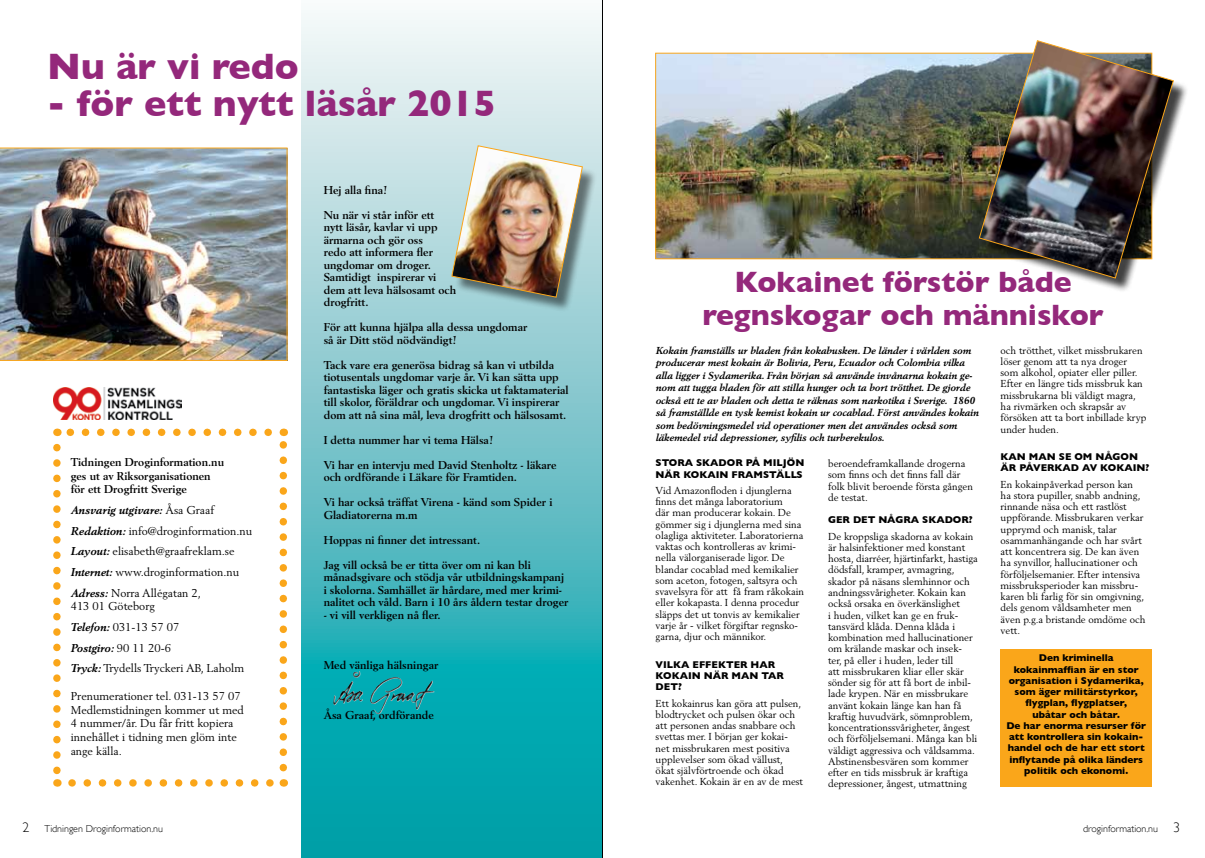
<style>
.page{position:relative;width:1205px;height:858px;background:#fff}
.page>*{position:absolute;margin:0;border:0;box-sizing:border-box;transform-origin:0 0}
.t1{font:700 37.5px "Gill Sans";color:#94287b}
.t2{font:700 30px/32.5px "Gill Sans";color:#94287b;text-align:center}
.t3{font:700 11.25px/12.5px "Berling";color:#000}
.t4{font:11.25px/20.6px "Berling";color:#000}
.t5{font:10px/11.2px "Berling";color:#000}
.t6{font:italic 700 10px/12.5px "Berling";color:#000}
.t7{font:700 10px/11.2px "Gill Sans";color:#000}
.t8{font:300 10px "Gill Sans";color:#000}
.s1{font-weight:700;font-style:italic}
.s2{font-size:13.75px}
</style>
<div class="page">
<div style="left:1000px;top:649px;width:152px;height:138px;background:#faa61a"></div>
<svg style="left:301px;top:10px;width:301px;height:847px;background:#6bc4ca"></svg>
<svg style="left:72px;top:779px;width:202px;height:7px"></svg>
<svg style="left:66px;top:428px;width:202px;height:8px"></svg>
<svg style="left:53px;top:447px;width:8px;height:339px"></svg>
<svg style="left:280px;top:428px;width:7px;height:339px"></svg>
<div style="left:454px;top:148px;width:143px;height:164px;background:#000;opacity:.5"></div>
<img style="left:451px;top:145px;width:132px;height:152px">
<img style="left:53px;top:387px;width:129px;height:32px">
<img style="left:353px;top:671px;width:40px;height:8px">
<img style="left:657px;top:55px;width:322px;height:202px">
<div style="left:982px;top:43px;width:206px;height:250px;background:#000;opacity:.75"></div>
<img style="left:979px;top:40px;width:194px;height:238px">
<img style="left:0;top:148px;width:287px;height:212px">
<hr style="left:602px;top:0;width:1px;height:857px;background:#000">
<h1 class="t1" style="left:47px;top:44px;width:253px">N u är vi redo</h1>
<h1 class="t1" style="left:47px;top:82px;width:450px">- för ett nytt läsår 2015</h1>
<p class="t3" style="left:71px;top:455px;width:155px;line-height:13.8px">Tidningen Droginformation.nu ges ut av Riksorganisationen för ett Drogfritt Sverige</p>
<p class="t4" style="left:71px;top:499px;width:183px"><span class="s1">Ansvarig utgivare:</span> Åsa Graaf <span class="s1">Redaktion:</span> info@droginformation.nu <span class="s1">Layout:</span> elisabeth@graafreklam.se <span class="s1">Internet:</span> www.droginformation.nu <span class="s1">Adress:</span> Norra Allégatan 2,</p>
<p class="t4" style="left:71px;top:596px;width:175px">413 01 Göteborg<br><span class="s1">Telefon:</span> 031-13 57 07<br><span class="s1">Postgiro:</span> 90 11 20-6<br><span class="s1">Tryck:</span> Trydells Tryckeri AB, Laholm</p>
<p class="t4" style="left:71px;top:688px;width:175px;line-height:13.8px">Prenumerationer tel. 031-13 57 07<br>Medlemstidningen kommer ut med<br>4 nummer/år. Du får fritt kopiera innehållet i tidning men glöm inte ange källa.</p>
<p class="t3" style="left:324px;top:183px;width:65px">Hej alla fina!</p>
<p class="t3" style="left:324px;top:208px;width:134px">Nu när vi står inför ett nytt läsår, kavlar vi upp ärmarna och gör oss<br>redo att informera fler ungdomar om droger.<br>Samtidigt inspirerar vi dem att leva hälsosamt och drogfritt.</p>
<p class="t3" style="left:324px;top:321px;width:205px">För att kunna hjälpa alla dessa ungdomar så är Ditt stöd nödvändigt!</p>
<p class="t3" style="left:324px;top:358px;width:246px">Tack vare era generösa bidrag så kan vi utbilda tiotusentals ungdomar varje år. Vi kan sätta upp fantastiska läger och gratis skicka ut faktamaterial till skolor, föräldrar och ungdomar. Vi inspirerar dom att nå sina mål, leva drogfritt och hälsosamt.</p>
<p class="t3" style="left:324px;top:433px;width:171px">I detta nummer har vi tema Hälsa!</p>
<p class="t3" style="left:324px;top:458px;width:234px">Vi har en intervju med David Stenholtz - läkare och ordförande i Läkare för Framtiden.</p>
<p class="t3" style="left:324px;top:496px;width:230px">Vi har också träffat Virena - känd som Spider i<br>Gladiatorerna m.m</p>
<p class="t3" style="left:324px;top:533px;width:158px">Hoppas ni finner det intressant.</p>
<p class="t3" style="left:324px;top:558px;width:246px">Jag vill också be er titta över om ni kan bli månadsgivare och stödja vår utbildningskampanj i skolorna. Samhället är hårdare, med mer krimi&shy;nalitet och våld. Barn i 10 års åldern testar droger</p>
<p class="t3" style="left:324px;top:608px;width:118px">- vi vill verkligen nå fler.</p>
<p class="t3" style="left:324px;top:658px;width:116px">Med vänliga hälsningar</p>
<p class="t3" style="left:324px;top:708px;width:112px">Åsa Graaf, ordförande</p>
<h2 class="t2" style="left:702px;top:265px;width:403px">Kokainet förstör både regnskogar och människor</h2>
<p class="t6" style="left:656px;top:344px;width:325px">Kokain framställs ur bladen från kokabusken. De länder i världen som producerar mest kokain är Bolivia, Peru, Ecuador och Colombia vilka alla ligger i Sydamerika. Från början så använde invånarna kokain ge&shy;nom att tugga bladen för att stilla hunger och ta bort trötthet. De gjorde också ett te av bladen och detta te räknas som narkotika i Sverige. 1860 så framställde en tysk kemist kokain ur cocablad. Först användes kokain som bedövningsmedel vid operationer men det användes också som läkemedel vid depressioner, syfilis och turberekulos.</p>
<p class="t7" style="left:656px;top:457px;width:150px">Stora skador på mi ljön när kokai n framställs</p>
<p class="t5" style="left:656px;top:484px;width:150px">Vid Amazonfloden i djunglerna finns det många laboratorium<br>där man producerar kokain. De gömmer sig i djunglerna med sina olagliga aktiviteter. Laboratorierna vaktas och kontrolleras av krimi&shy;nella välorganiserade ligor. De blandar cocablad med kemikalier som aceton, fotogen, saltsyra och svavelsyra för att få fram råkokain eller kokapasta. I denna procedur släpps det ut tonvis av kemikalier varje år - vilket förgiftar regnsko&shy;garna, djur och männikor.</p>
<p class="t7" style="left:656px;top:658px;width:130px">Vi lka effekter har kokai n när man tar det?</p>
<p class="t5" style="left:656px;top:697px;width:149px">Ett kokainrus kan göra att pulsen, blodtrycket och pulsen ökar och att personen andas snabbare och svettas mer. I början ger kokai&shy;net missbrukaren mest positiva upplevelser som ökad vällust, ökat självförtroende och ökad vakenhet. Kokain är en av de mest</p>
<p class="t5" style="left:828px;top:458px;width:146px">beroendeframkallande drogerna som finns och det finns fall där folk blivit beroende första gången de testat.</p>
<p class="t7" style="left:828px;top:514px;width:146px">Ger det någ ra skador?</p>
<p class="t5" style="left:828px;top:530px;width:151px">De kroppsliga skadorna av kokain är halsinfektioner med konstant hosta, diarréer, hjärtinfarkt, hastiga dödsfall, kramper, avmagring, skador på näsans slemhinnor och andningssvårigheter. Kokain kan också orsaka en överkänslighet<br>i huden, vilket kan ge en fruk&shy;tansvärd klåda. Denna klåda i kombination med hallucinationer om krälande maskar och insek&shy;ter, på eller i huden, leder till<br>att missbrukaren kliar eller skär sönder sig för att få bort de inbil&shy;lade krypen. När en missbrukare använt kokain länge kan han få kraftig huvudvärk, sömnproblem, koncentrationssvårigheter, ångest och förföljelsemani. Många kan bli väldigt aggressiva och våldsamma.<br>Abstinensbesvären som kommer efter en tids missbruk är kraftiga depressioner, ångest, utmattning</p>
<p class="t5" style="left:1000px;top:344px;width:147px">och trötthet, vilket missbrukaren löser genom att ta nya droger som alkohol, opiater eller piller.<br>Efter en längre tids missbruk kan missbrukarna bli väldigt magra, ha rivmärken och skrapsår av försöken att ta bort inbillade kryp under huden.</p>
<p class="t7" style="left:1000px;top:451px;width:150px">Kan man se om någon är påverkad av Kokai n?</p>
<p class="t5" style="left:1000px;top:478px;width:146px">En kokainpåverkad person kan ha stora pupiller, snabb andning, rinnande näsa och ett rastlöst uppförande. Missbrukaren verkar upprymd och manisk, talar osammanhängande och har svårt att koncentrera sig. De kan även ha synvillor, hallucinationer och förföljelsemanier. Efter intensiva missbruksperioder kan missbru&shy;karen bli farlig för sin omgivning, dels genom våldsamheter men även p.g.a bristande omdöme och vett.</p>
<p class="t7" style="left:1006px;top:652px;width:141px;text-align:center">Den kriminella kokainmaffian är en stor organisation i Sydamerika, som äger militärstyrkor, flygplan, flygplatser,<br>ubåtar och båtar.<br>De har enorma resurser för att kontrollera sin kokain&shy;handel och de har ett stort inflytande på olika länders politik och ekonomi.</p>
<p class="t8" style="left:22px;top:822px;width:142px"><span class="s2">2</span> Tidningen Droginformation.nu</p>
<p class="t8" style="left:1083px;top:822px;width:99px">droginformation.nu <span class="s2">3</span></p>
</div>
